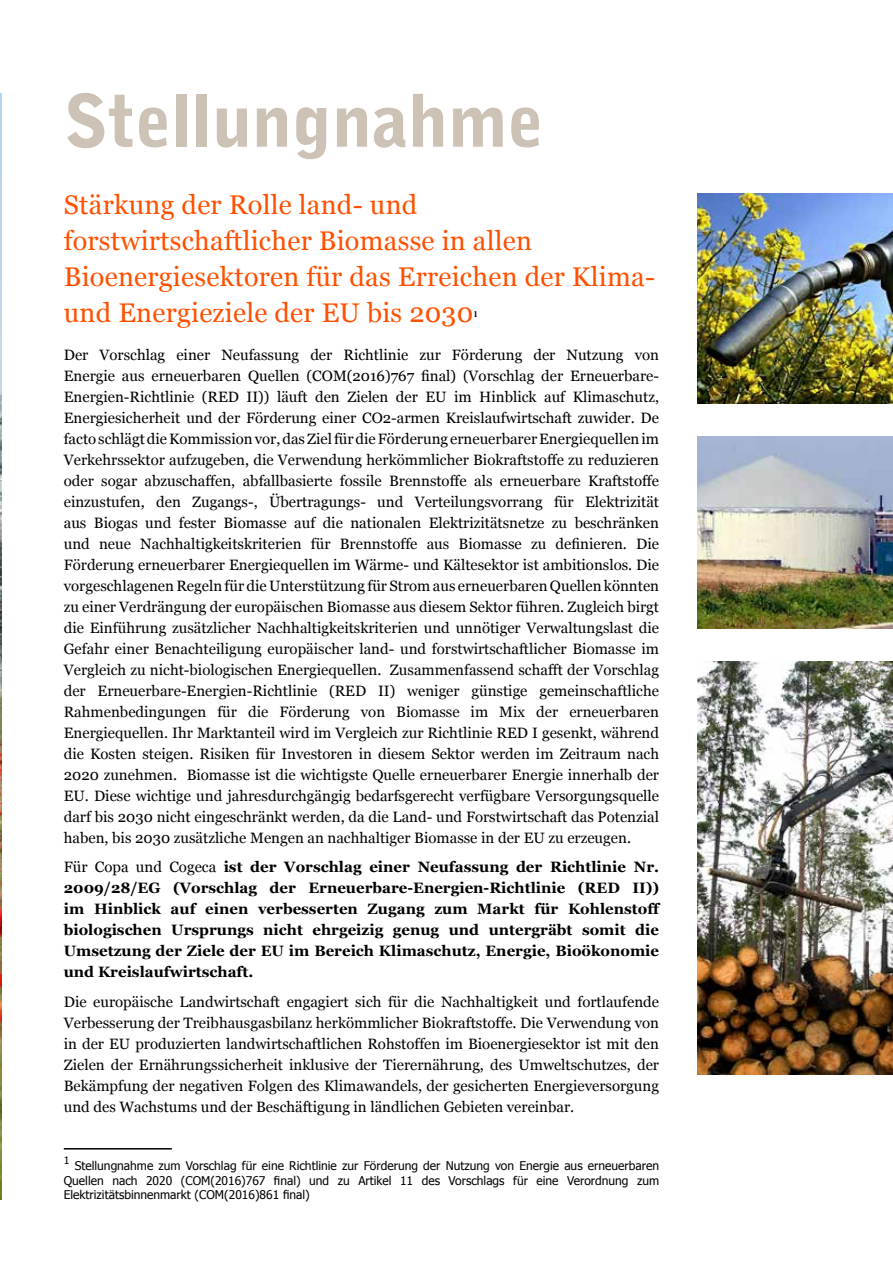
<style>
.page{position:relative;width:893px;height:1263px;background:#fff}
.page>*{position:absolute;margin:0;border:0;box-sizing:border-box;transform-origin:0 0}
.t1{font:900 72px "Bell Gothic Std";color:#ccc2b6}
.t2{font:27px/36px "Georgia";letter-spacing:.01em;color:#ff5000}
.t3{font:15px/21px "Georgia";color:#000;text-align:justify}
.t4{font:700 15px/21px "Georgia";color:#000;text-align:justify}
.t5{font:12px/14.4px "Tahoma";color:#000;text-align:justify}
.t6{font:10.5px "Tahoma";color:#000}
.t7{font:700 8.7px "Times New Roman";color:#000}
.s1{font-weight:400}
</style>
<div class="page">
<img style="left:0;top:94px;width:1px;height:1105px">
<img style="left:697px;top:661px;width:196px;height:414px">
<hr style="left:64px;top:1148px;width:108px;height:1px;background:#000">
<img style="left:697px;top:437px;width:196px;height:191px">
<img style="left:697px;top:193px;width:196px;height:211px">
<h1 class="t1" style="left:64px;top:79px;width:482px">Stellungnahme</h1>
<h2 class="t2" style="left:64px;top:187px;width:593px">Stärkung der Rolle land- und forstwirtschaftlicher Biomasse in allen Bioenergiesektoren für das Erreichen der Klima&shy;und Energieziele der EU bis 2030</h2>
<p class="t7" style="left:474px;top:308px;width:6px">1</p>
<p class="t3" style="left:64px;top:344px;width:597px">Der Vorschlag einer Neufassung der Richtlinie zur Förderung der Nutzung von Energie aus erneuerbaren Quellen (COM(2016)767 final) (Vorschlag der Erneuerbare-Energien-Richtlinie (RED II)) läuft den Zielen der EU im Hinblick auf Klimaschutz, Energiesicherheit und der Förderung einer CO2-armen Kreislaufwirtschaft zuwider. De facto schlägt die Kommission vor, das Ziel für die Förderung erneuerbarer Energiequellen im Verkehrssektor aufzugeben, die Verwendung herkömmlicher Biokraftstoffe zu reduzieren oder sogar abzuschaffen, abfallbasierte fossile Brennstoffe als erneuerbare Kraftstoffe einzustufen, den Zugangs-, Übertragungs- und Verteilungsvorrang für Elektrizität aus Biogas und fester Biomasse auf die nationalen Elektrizitätsnetze zu beschränken und neue Nachhaltigkeitskriterien für Brennstoffe aus Biomasse zu definieren. Die Förderung erneuerbarer Energiequellen im Wärme- und Kältesektor ist ambitionslos. Die vorgeschlagenen Regeln für die Unterstützung für Strom aus erneuerbaren Quellen könnten zu einer Verdrängung der europäischen Biomasse aus diesem Sektor führen. Zugleich birgt die Einführung zusätzlicher Nachhaltigkeitskriterien und unnötiger Verwaltungslast die Gefahr einer Benachteiligung europäischer land- und forstwirtschaftlicher Biomasse im Vergleich zu nicht-biologischen Energiequellen. Zusammenfassend schafft der Vorschlag der Erneuerbare-Energien-Richtlinie (RED II) weniger günstige gemeinschaftliche Rahmenbedingungen für die Förderung von Biomasse im Mix der erneuerbaren Energiequellen. Ihr Marktanteil wird im Vergleich zur Richtlinie RED I gesenkt, während die Kosten steigen. Risiken für Investoren in diesem Sektor werden im Zeitraum nach 2020 zunehmen. Biomasse ist die wichtigste Quelle erneuerbarer Energie innerhalb der EU. Diese wichtige und jahresdurchgängig bedarfsgerecht verfügbare Versorgungsquelle darf bis 2030 nicht eingeschränkt werden, da die Land- und Forstwirtschaft das Potenzial haben, bis 2030 zusätzliche Mengen an nachhaltiger Biomasse in der EU zu erzeugen.</p>
<p class="t4" style="left:64px;top:857px;width:597px"><span class="s1">Für Copa und Cogeca</span> ist der Vorschlag einer Neufassung der Richtlinie Nr.<br>2009/28/EG (Vorschlag der Erneuerbare-Energien-Richtlinie (RED II)) im Hinblick auf einen verbesserten Zugang zum Markt für Kohlenstoff biologischen Ursprungs nicht ehrgeizig genug und untergräbt somit die Umsetzung der Ziele der EU im Bereich Klimaschutz, Energie, Bioökonomie und Kreislaufwirtschaft.</p>
<p class="t3" style="left:64px;top:991px;width:597px">Die europäische Landwirtschaft engagiert sich für die Nachhaltigkeit und fortlaufende Verbesserung der Treibhausgasbilanz herkömmlicher Biokraftstoffe. Die Verwendung von in der EU produzierten landwirtschaftlichen Rohstoffen im Bioenergiesektor ist mit den Zielen der Ernährungssicherheit inklusive der Tierernährung, des Umweltschutzes, der Bekämpfung der negativen Folgen des Klimawandels, der gesicherten Energieversorgung und des Wachstums und der Beschäftigung in ländlichen Gebieten vereinbar.</p>
<p class="t6" style="left:64px;top:1153px;width:7px">1</p>
<p class="t5" style="left:64px;top:1158px;width:597px;text-indent:11px">Stellungnahme zum Vorschlag für eine Richtlinie zur Förderung der Nutzung von Energie aus erneuerbaren Quellen nach 2020 (COM(2016)767 final) und zu Artikel 11 des Vorschlags für eine Verordnung zum Elektrizitätsbinnenmarkt (COM(2016)861 final)</p>
</div>
